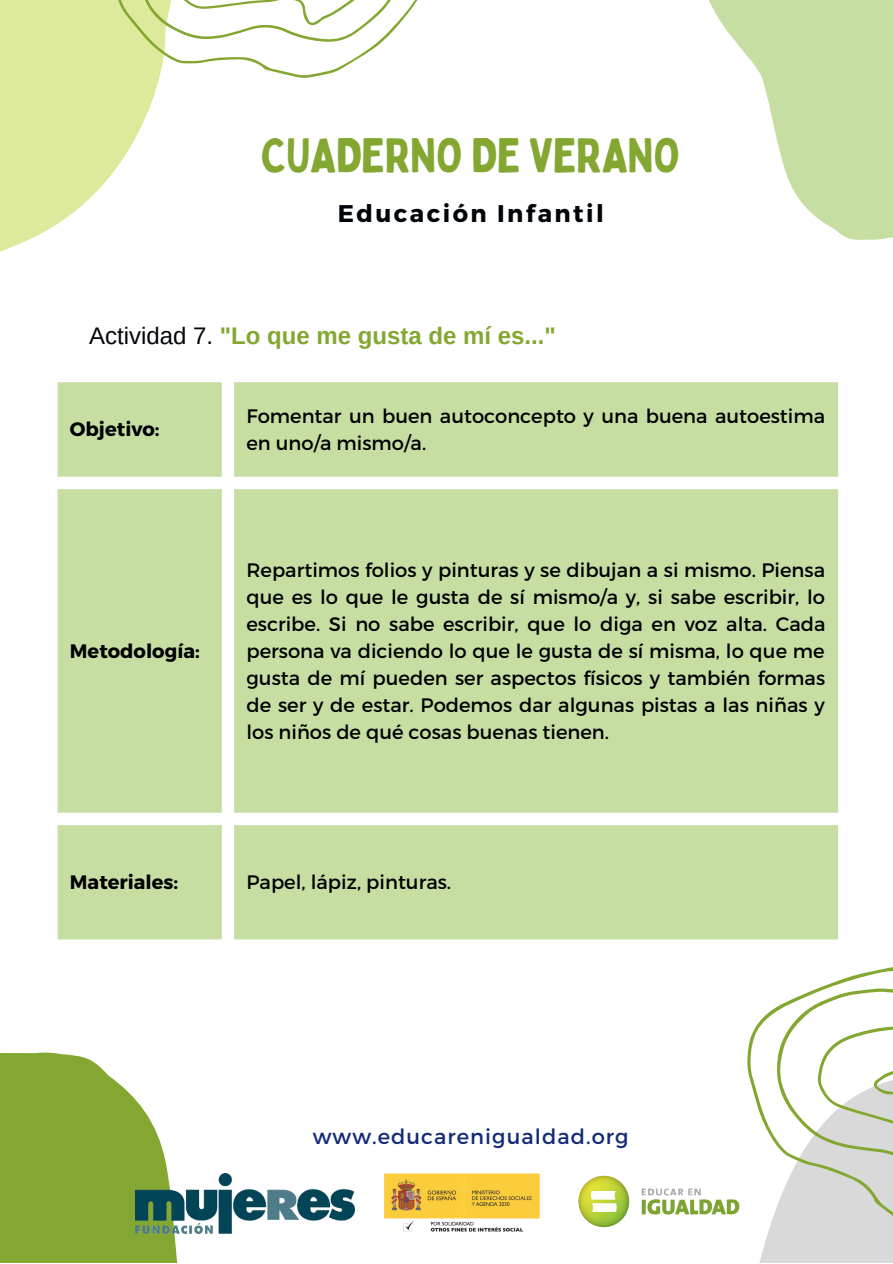
<style>
.page{position:relative;width:893px;height:1264px;background:#fff}
.page>*{position:absolute;margin:0;border:0;box-sizing:border-box;transform-origin:0 0}
.t1{font:47.7px "Bobby Jones";letter-spacing:-.01em;color:#83a731}
.t2{font:700 24.15px "Montserrat";letter-spacing:.1em;color:#000509}
.t3{font:700 24px "Arimo";color:#83a731}
.t4{font:21px "Montserrat";letter-spacing:.05em;color:#132a79}
.t5{font:19.5px/27px "Montserrat";color:#000}
.t6{font:700 19.5px "Montserrat";color:#000}
.s1{font-weight:400;color:#000509}
</style>
<div class="page">
<svg style="left:0;top:0;width:124px;height:252px;fill:#deea9b"></svg>
<svg style="left:709px;top:0;width:183px;height:240px;fill:#c7dea3"></svg>
<svg style="left:89px;top:0;width:329px;height:158px"></svg>
<svg style="left:0;top:1052px;width:232px;height:210px;fill:#83a731"></svg>
<svg style="left:717px;top:862px;width:175px;height:400px"></svg>
<div style="left:58px;top:382px;width:780px;height:557px;background:#c7dea3"></div>
<img style="left:384px;top:1173px;width:156px;height:59px">
<img style="left:136px;top:1173px;width:218px;height:60px">
<img style="left:578px;top:1173px;width:175px;height:56px">
<p class="t1" style="left:261px;top:125px;width:420px">CUADERNO DE VERANO</p>
<p class="t2" style="left:338px;top:198px;width:267px">Educación Infantil</p>
<p class="t3" style="left:89px;top:322px;width:468px"><span class="s1">Actividad 7.</span> "Lo que me gusta de mí es..."</p>
<p class="t6" style="left:70px;top:416px;width:91px">Objetivo:</p>
<p class="t6" style="left:70px;top:638px;width:131px">Metodología:</p>
<p class="t5" style="left:246px;top:401px;width:580px">Fomentar un buen autoconcepto y una buena autoestima en uno/a mismo/a.</p>
<p class="t5" style="left:246px;top:555px;width:580px;text-align:justify">Repartimos folios y pinturas y se dibujan a si mismo. Piensa que es lo que le gusta de sí mismo/a y, si sabe escribir, lo escribe. Si no sabe escribir, que lo diga en voz alta. Cada persona va diciendo lo que le gusta de sí misma, lo que me gusta de mí pueden ser aspectos físicos y también formas de ser y de estar. Podemos dar algunas pistas a las niñas y los niños de qué cosas buenas tienen.</p>
<p class="t6" style="left:70px;top:869px;width:110px">Materiales:</p>
<p class="t5" style="left:246px;top:867px;width:206px">Papel, lápiz, pinturas.</p>
<p class="t4" style="left:313px;top:1123px;width:317px">www.educarenigualdad.org</p>
</div>
